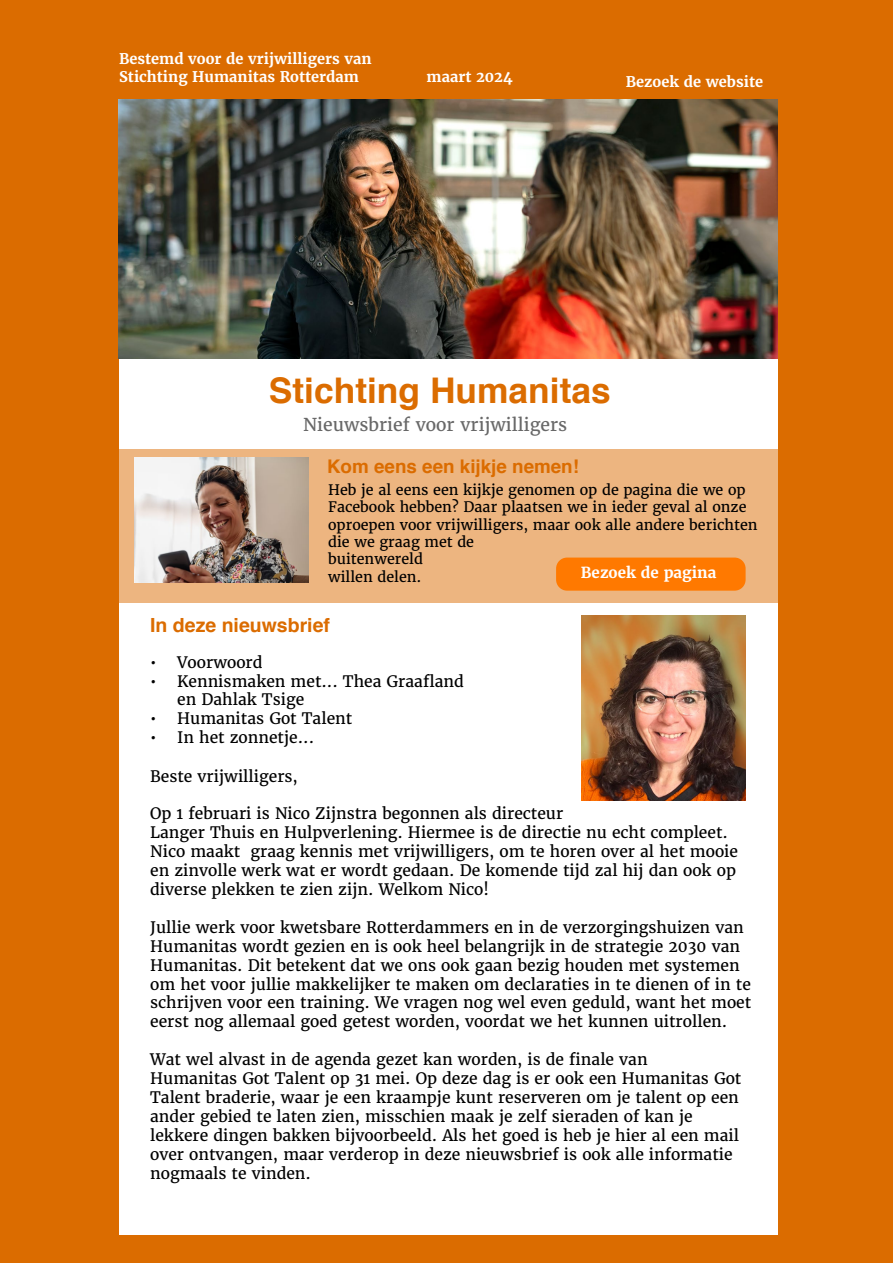
<style>
.page{position:relative;width:893px;height:1263px;background:#db6c00}
.page>*{position:absolute;margin:0;border:0;box-sizing:border-box;transform-origin:0 0}
.t1{font:700 35.4px "Helvetica";color:#db6c00}
.t2{font:700 19.5px "Helvetica";color:#db6c00}
.t3{font:700 18.75px "Helvetica";color:#db6c00}
.t4{font:17.7px "Merriweather";color:#686868}
.t5{font:15.75px/18.9px "Merriweather";color:#000}
.t6{font:700 15.15px "Merriweather";color:#fff}
.t7{font:700 14.7px/17.5px "Merriweather";color:#fff}
.t8{font:14.4px/17.2px "Merriweather";color:#000}
</style>
<div class="page">
<div style="left:119px;top:335px;width:659px;height:899px;background:#fff"></div>
<img style="left:119px;top:99px;width:659px;height:259px">
<div style="left:119px;top:449px;width:659px;height:153px;background:#edb580"></div>
<img style="left:135px;top:458px;width:174px;height:124px">
<div style="left:556px;top:558px;width:190px;height:33px;background:#ff7900;border-radius:11px"></div>
<img style="left:581px;top:615px;width:165px;height:185px">
<p class="t7" style="left:119px;top:50px;width:254px">Bestemd voor de vrijwilligers van<br>Stichting Humanitas Rotterdam</p>
<p class="t7" style="left:427px;top:68px;width:88px">maart 2024</p>
<p class="t7" style="left:626px;top:72px;width:139px">Bezoek de website</p>
<h1 class="t1" style="left:269px;top:362px;width:343px">Stichting Humanitas</h1>
<p class="t4" style="left:303px;top:414px;width:266px">Nieuwsbrief voor vrijwilligers</p>
<p class="t3" style="left:327px;top:451px;width:253px">Kom eens een kijkje nemen!</p>
<p class="t8" style="left:328px;top:481px;width:431px">Heb je al eens een kijkje genomen op de pagina die we op Facebook hebben? Daar plaatsen we in ieder geval al onze oproepen voor vrijwilligers, maar ook alle andere berichten die we graag met de<br>buitenwereld<br>willen delen.</p>
<p class="t6" style="left:581px;top:563px;width:137px">Bezoek de pagina</p>
<p class="t2" style="left:150px;top:609px;width:181px">In deze nieuwsbrief</p>
<p class="t5" style="left:150px;top:653px;width:114px">• Voorwoord</p>
<p class="t5" style="left:177px;top:671px;width:288px;text-indent:-27px">• Kennismaken met... Thea Graafland en Dahlak Tsige</p>
<p class="t5" style="left:150px;top:709px;width:204px">• Humanitas Got Talent</p>
<p class="t5" style="left:150px;top:728px;width:165px">• In het zonnetje...</p>
<p class="t5" style="left:150px;top:767px;width:149px">Beste vrijwilligers,</p>
<p class="t5" style="left:150px;top:804px;width:589px">Op 1 februari is Nico Zijnstra begonnen als directeur<br>Langer Thuis en Hulpverlening. Hiermee is de directie nu echt compleet.<br>Nico maakt graag kennis met vrijwilligers, om te horen over al het mooie en zinvolle werk wat er wordt gedaan. De komende tijd zal hij dan ook op diverse plekken te zien zijn. Welkom Nico!</p>
<p class="t5" style="left:150px;top:918px;width:603px">Jullie werk voor kwetsbare Rotterdammers en in de verzorgingshuizen van Humanitas wordt gezien en is ook heel belangrijk in de strategie 2030 van Humanitas. Dit betekent dat we ons ook gaan bezig houden met systemen om het voor jullie makkelijker te maken om declaraties in te dienen of in te schrijven voor een training. We vragen nog wel even geduld, want het moet eerst nog allemaal goed getest worden, voordat we het kunnen uitrollen.</p>
<p class="t5" style="left:150px;top:1050px;width:593px">Wat wel alvast in de agenda gezet kan worden, is de finale van<br>Humanitas Got Talent op 31 mei. Op deze dag is er ook een Humanitas Got Talent braderie, waar je een kraampje kunt reserveren om je talent op een ander gebied te laten zien, misschien maak je zelf sieraden of kan je lekkere dingen bakken bijvoorbeeld. Als het goed is heb je hier al een mail over ontvangen, maar verderop in deze nieuwsbrief is ook alle informatie nogmaals te vinden.</p>
</div>
